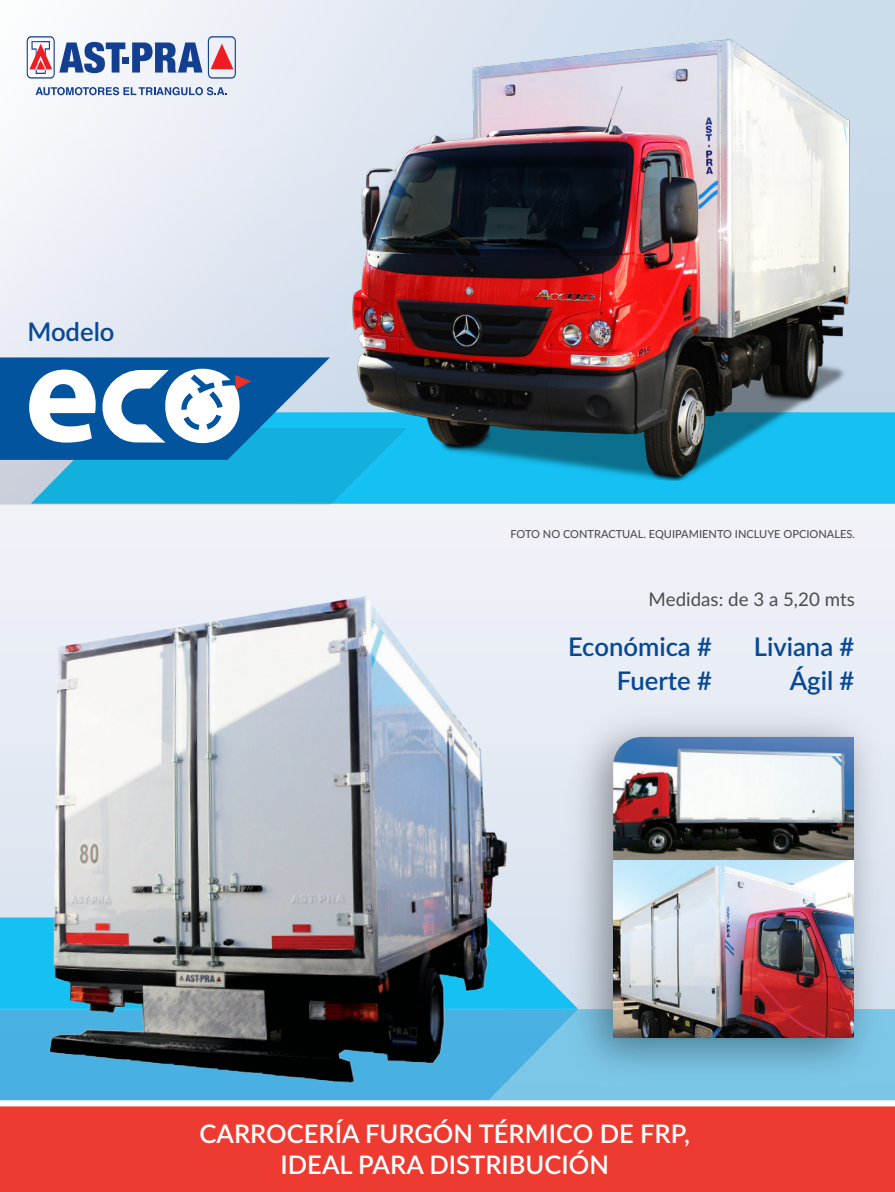
<style>
.page{position:relative;width:895px;height:1192px;background:#fff}
.page>*{position:absolute;margin:0;border:0;box-sizing:border-box;transform-origin:0 0}
.t1{font:600 25.65px/34.2px "Lato";color:#074896;text-align:right}
.t2{font:600 25.5px/30.6px "Lato";color:#fff;text-align:center}
.t3{font:18.75px "Lato";color:#4b4c4d}
.t4{font:500 11.1px "Lato";color:#4b4c4d}
</style>
<div class="page">
<div style="left:0;top:503px;width:894px;height:150px;background:#eff1f8"></div>
<img style="left:0;top:561px;width:577px;height:539px">
<img style="left:508px;top:653px;width:386px;height:447px">
<img style="left:613px;top:736px;width:240px;height:124px">
<img style="left:613px;top:860px;width:240px;height:177px">
<div style="left:0;top:1106px;width:894px;height:85px;background:#ee3b32"></div>
<div style="left:0;top:0;width:894px;height:503px;background:linear-gradient(to right,#f1f2f8,#c9daea)"></div>
<div style="left:406px;top:412px;width:488px;height:91px;background:#15c0f2"></div>
<svg style="left:0;top:357px;width:406px;height:148px"></svg>
<svg style="left:208px;top:36px;width:28px;height:43px"></svg>
<div style="left:122px;top:57px;width:7px;height:7px;background:#123f90"></div>
<svg style="left:132px;top:42px;width:70px;height:30px"></svg>
<svg style="left:36px;top:87px;width:191px;height:8px"></svg>
<svg style="left:27px;top:36px;width:98px;height:43px"></svg>
<img style="left:332px;top:11px;width:539px;height:470px">
<p class="t1" style="left:27px;top:313px;width:89px">Modelo</p>
<p class="t4" style="left:510px;top:525px;width:346px">FOTO NO CONTRACTUAL. EQUIPAMIENTO INCLUYE OPCIONALES.</p>
<p class="t3" style="left:648px;top:585px;width:208px">Medidas: de 3 a 5,20 mts</p>
<p class="t1" style="left:568px;top:628px;width:145px">Económica #<br>Fuerte #</p>
<p class="t1" style="left:753px;top:628px;width:102px">Liviana #<br>Ágil #</p>
<p class="t2" style="left:199px;top:1116px;width:492px">CARROCERÍA FURGÓN TÉRMICO DE FRP,<br>IDEAL PARA DISTRIBUCIÓN</p>
</div>
